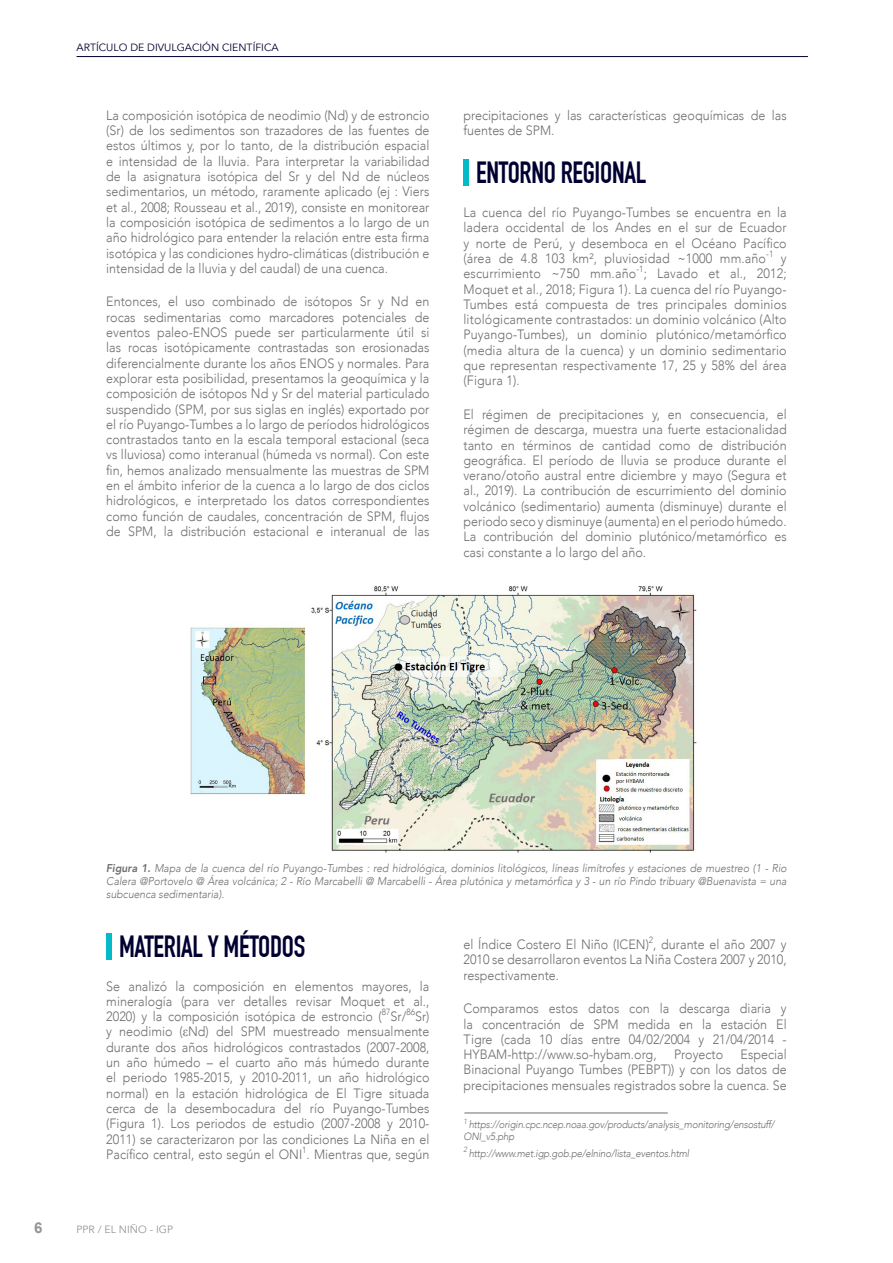
<style>
.page{position:relative;width:893px;height:1263px;background:#fff}
.page>*{position:absolute;margin:0;border:0;box-sizing:border-box;transform-origin:0 0}
.SUB{font:700 30px "DIN Condensed";letter-spacing:-.01em;color:#000031;scale:.95 1}
.t1{font:700 15px "Arial";color:#939598}
.texto{font:300 13.5px/15.3px "Avenir";color:#6c6d70;text-align:justify;scale:.93 1}
.texto_leyendas_image{font:italic 300 11.25px/12.8px "Avenir";color:#6c6d70;text-align:justify;scale:.93 1}
.texto_leyendas_image-2{font:italic 300 10.5px/12px "Avenir";letter-spacing:-.02em;color:#6c6d70;scale:.93 1}
.Pie_de_pagina{font:10.5px "Avenir";color:#000031}
.t2{font:10.5px "Avenir";color:#939598}
.s1{font-weight:800}
.s2{font-family:"Times New Roman";font-weight:400}
</style>
<div class="page">
<img style="left:190px;top:586px;width:507px;height:267px">
<div style="left:463px;top:159px;width:6px;height:26px;background:#03bac7"></div>
<div style="left:106px;top:933px;width:5px;height:27px;background:#03bac7"></div>
<hr style="left:464px;top:1113px;width:204px;height:1px;background:#6c6d70">
<hr style="left:77px;top:56px;width:731px;height:1px;background:#000031">
<p class="Pie_de_pagina" style="left:77px;top:41px;width:204px">ARTÍCULO DE DIVULGACIÓN CIENTÍFICA</p>
<p class="texto" style="left:106px;top:108px;width:349px">La composición isotópica de neodimio (Nd) y de estroncio (Sr) de los sedimentos son trazadores de las fuentes de estos últimos y, por lo tanto, de la distribución espacial e intensidad de la lluvia. Para interpretar la variabilidad de la asignatura isotópica del Sr y del Nd de núcleos sedimentarios, un método, raramente aplicado (ej : Viers et al., 2008; Rousseau et al., 2019), consiste en monitorear la composición isotópica de sedimentos a lo largo de un año hidrológico para entender la relación entre esta firma isotópica y las condiciones hydro-climáticas (distribución e intensidad de la lluvia y del caudal) de una cuenca.</p>
<p class="texto" style="left:106px;top:294px;width:349px">Entonces, el uso combinado de isótopos Sr y Nd en rocas sedimentarias como marcadores potenciales de eventos paleo-ENOS puede ser particularmente útil si las rocas isotópicamente contrastadas son erosionadas diferencialmente durante los años ENOS y normales. Para explorar esta posibilidad, presentamos la geoquímica y la composición de isótopos Nd y Sr del material particulado suspendido (SPM, por sus siglas en inglés) exportado por el río Puyango-Tumbes a lo largo de períodos hidrológicos contrastados tanto en la escala temporal estacional (seca vs lluviosa) como interanual (húmeda vs normal). Con este fin, hemos analizado mensualmente las muestras de SPM en el ámbito inferior de la cuenca a lo largo de dos ciclos hidrológicos, e interpretado los datos correspondientes como función de caudales, concentración de SPM, flujos de SPM, la distribución estacional e interanual de las</p>
<p class="texto" style="left:463px;top:108px;width:349px">precipitaciones y las características geoquímicas de las fuentes de SPM.</p>
<p class="SUB" style="left:476px;top:155px;width:180px">ENTORNO REGIONAL</p>
<p class="texto" style="left:463px;top:205px;width:349px">La cuenca del río Puyango-Tumbes se encuentra en la ladera occidental de los Andes en el sur de Ecuador y norte de Perú, y desemboca en el Océano Pacífico (área de 4.8 103 km², pluviosidad ~1000 mm.año<sup>-1</sup> y escurrimiento ~750 mm.año<sup>-1</sup>; Lavado et al., 2012; Moquet et al., 2018; Figura 1). La cuenca del río Puyango-Tumbes está compuesta de tres principales dominios litológicamente contrastados: un dominio volcánico (Alto Puyango-Tumbes), un dominio plutónico/metamórfico (media altura de la cuenca) y un dominio sedimentario que representan respectivamente 17, 25 y 58% del área (Figura 1).</p>
<p class="texto" style="left:463px;top:407px;width:349px">El régimen de precipitaciones y, en consecuencia, el régimen de descarga, muestra una fuerte estacionalidad tanto en términos de cantidad como de distribución geográfica. El período de lluvia se produce durante el verano/otoño austral entre diciembre y mayo (Segura et al., 2019). La contribución de escurrimiento del dominio volcánico (sedimentario) aumenta (disminuye) durante el periodo seco y disminuye (aumenta) en el periodo húmedo.<br>La contribución del dominio plutónico/metamórfico es casi constante a lo largo del año.</p>
<p class="texto_leyendas_image" style="left:106px;top:862px;width:733px"><span class="s1">Figura 1.</span> Mapa de la cuenca del río Puyango-Tumbes : red hidrológica, dominios litológicos, líneas limítrofes y estaciones de muestreo (1 - Rio Calera @Portovelo @ Área volcánica; 2 - Río Marcabelli @ Marcabelli - Área plutónica y metamórfica y 3 - un río Pindo tribuary @Buenavista = una subcuenca sedimentaria).</p>
<p class="texto" style="left:463px;top:937px;width:349px">el Índice Costero El Niño (ICEN)<sup>2</sup>, durante el año 2007 y 2010 se desarrollaron eventos La Niña Costera 2007 y 2010, respectivamente.</p>
<p class="texto" style="left:463px;top:1001px;width:349px">Comparamos estos datos con la descarga diaria y la concentración de SPM medida en la estación El Tigre (cada 10 días entre 04/02/2004 y 21/04/2014 - HYBAM-http://www.so-hybam.org,</p>
<p class="SUB" style="left:119px;top:929px;width:198px">MATERIAL Y MÉTODOS</p>
<p class="texto" style="left:106px;top:978px;width:349px">Se analizó la composición en elementos mayores, la mineralogía (para ver detalles revisar Moquet et al., 2020) y la composición isotópica de estroncio (<sup>87</sup>Sr/<sup>86</sup>Sr) y neodimio (<span class="s2">ε</span>Nd) del SPM muestreado mensualmente durante dos años hidrológicos contrastados (2007-2008, un año húmedo – el cuarto año más húmedo durante el periodo 1985-2015, y 2010-2011, un año hidrológico normal) en la estación hidrológica de El Tigre situada cerca de la desembocadura del río Puyango-Tumbes (Figura 1). Los periodos de estudio (2007-2008 y 2010- 2011) se caracterizaron por las condiciones La Niña en el Pacífico central, esto según el ONI<sup>1</sup>. Mientras que, según</p>
<p class="texto" style="left:463px;top:1047px;width:349px;text-indent:277px">Especial Binacional Puyango Tumbes (PEBPT)) y con los datos de precipitaciones mensuales registrados sobre la cuenca. Se</p>
<p class="texto_leyendas_image-2" style="left:463px;top:1119px;width:336px"><sup>1</sup> https://origin.cpc.ncep.noaa.gov/products/analysis_monitoring/ensostuff/<br>ONI_v5.php</p>
<p class="texto_leyendas_image-2" style="left:463px;top:1147px;width:244px"><sup>2</sup> http://www.met.igp.gob.pe/elnino/lista_eventos.html</p>
<p class="texto" style="left:674px;top:1047px;width:54px">Proyecto</p>
<p class="t1" style="left:34px;top:1218px;width:10px">6</p>
<p class="t2" style="left:77px;top:1223px;width:98px">PPR / EL NIÑO - IGP</p>
</div>
